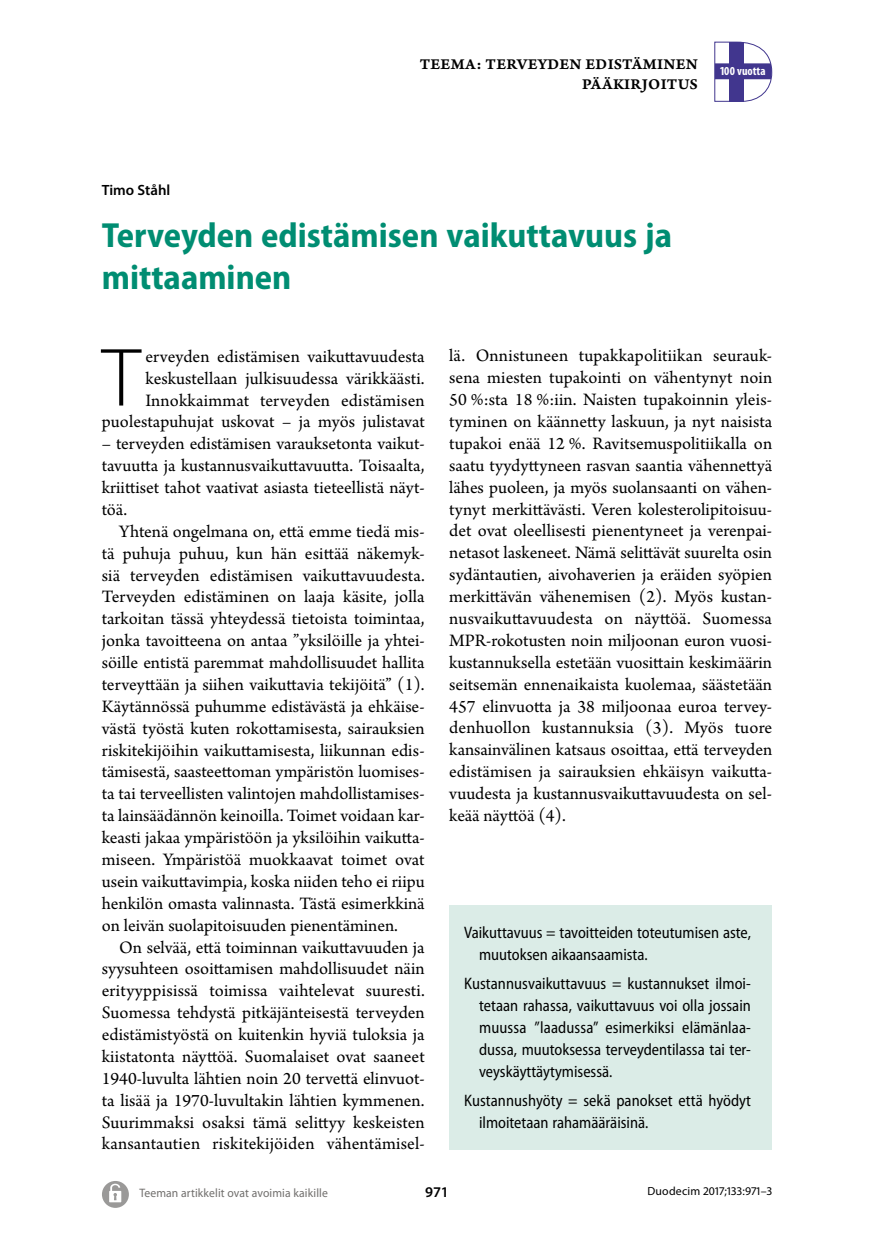
<style>
.page{position:relative;width:874px;height:1241px;background:#fff}
.page>*{position:absolute;margin:0;border:0;box-sizing:border-box;transform-origin:0 0}
.t1{font:300 83.3px "Myriad Pro";color:#000}
.t2{font:700 semi-condensed 35px/42px "Myriad Pro";color:#008d72}
.t3{font:18.38px/21.9px "Arno Pro";color:#000;text-align:justify}
.t4{font:semi-condensed 16.62px/21.9px "Myriad Pro";color:#000;scale:.95 1}
.t5{font:15.75px/19.2px "Arno Pro Smbd Caption";letter-spacing:.015em;color:#000;text-align:right}
.t6{font:600 14.88px "Myriad Pro";color:#000}
.t7{font:12.25px "Myriad Pro";letter-spacing:.01em;color:#716f6d;scale:.95 1}
.t8{font:700 condensed 12.25px "Myriad Pro";color:#fff}
.t9{font:11.9px "Myriad Pro";letter-spacing:.02em;color:#000}
</style>
<div class="page">
<svg style="left:714px;top:41px;width:58px;height:61px"></svg>
<div style="left:449px;top:905px;width:322px;height:244px;background:#dbece7"></div>
<svg style="left:102px;top:1180px;width:27px;height:27px"></svg>
<svg style="left:109px;top:1183px;width:12px;height:19px"></svg>
<p class="t5" style="left:419px;top:56px;width:279px">TEEMA: TERVEYDEN EDISTÄMINEN<br>PÄÄKIRJOITUS</p>
<p class="t8" style="left:719px;top:63px;width:47px">100 vuotta</p>
<p class="t6" style="left:102px;top:180px;width:70px">Timo Ståhl</p>
<h2 class="t2" style="left:102px;top:213px;width:571px">Terveyden edistämisen vaikuttavuus ja mittaaminen</h2>
<p class="t3" style="left:102px;top:346px;width:324px;text-align:right">erveyden edistämisen vaikuttavuudesta keskustellaan julkisuudessa värikkäästi.<br>Innokkaimmat terveyden edistämisen puolestapuhujat uskovat – ja myös julistavat</p>
<p class="t3" style="left:102px;top:433px;width:324px">– terveyden edistämisen varauksetonta vaikut&shy;tavuutta ja kustannusvaikuttavuutta. Toisaalta, kriittiset tahot vaativat asiasta tieteellistä näyt&shy;töä.</p>
<p class="t3" style="left:102px;top:521px;width:324px;text-indent:17px">Yhtenä ongelmana on, että emme tiedä mis&shy;tä puhuja puhuu, kun hän esittää näkemyk&shy;siä terveyden edistämisen vaikuttavuudesta.<br>Terveyden edistäminen on laaja käsite, jolla tarkoitan tässä yhteydessä tietoista toimintaa, jonka tavoitteena on antaa ”yksilöille ja yhtei&shy;söille entistä paremmat mahdollisuudet hallita terveyttään ja siihen vaikuttavia tekijöitä” (1).<br>Käytännössä puhumme edistävästä ja ehkäise&shy;västä työstä kuten rokottamisesta, sairauksien riskitekijöihin vaikuttamisesta, liikunnan edis&shy;tämisestä, saasteettoman ympäristön luomises&shy;ta tai terveellisten valintojen mahdollistamises&shy;ta lainsäädännön keinoilla. Toimet voidaan kar&shy;keasti jakaa ympäristöön ja yksilöihin vaikutta&shy;miseen. Ympäristöä muokkaavat toimet ovat usein vaikuttavimpia, koska niiden teho ei riipu henkilön omasta valinnasta. Tästä esimerkkinä on leivän suolapitoisuuden pienentäminen.</p>
<p class="t3" style="left:102px;top:936px;width:324px;text-indent:17px">On selvää, että toiminnan vaikuttavuuden ja syysuhteen osoittamisen mahdollisuudet näin erityyppisissä toimissa vaihtelevat suuresti.<br>Suomessa tehdystä pitkäjänteisestä terveyden edistämistyöstä on kuitenkin hyviä tuloksia ja kiistatonta näyttöä. Suomalaiset ovat saaneet 1940-luvulta lähtien noin 20 tervettä elinvuot&shy;ta lisää ja 1970-luvultakin lähtien kymmenen.<br>Suurimmaksi osaksi tämä selittyy keskeisten kansantautien riskitekijöiden vähentämisel-</p>
<h1 class="t1" style="left:102px;top:327px;width:40px">T</h1>
<p class="t3" style="left:449px;top:346px;width:324px">lä. Onnistuneen tupakkapolitiikan seurauk&shy;sena miesten tupakointi on vähentynyt noin 50 %:sta 18 %:iin. Naisten tupakoinnin yleis&shy;tyminen on käännetty laskuun, ja nyt naisista tupakoi enää 12 %. Ravitsemuspolitiikalla on saatu tyydyttyneen rasvan saantia vähennettyä lähes puoleen, ja myös suolansaanti on vähen&shy;tynyt merkittävästi. Veren kolesterolipitoisuu&shy;det ovat oleellisesti pienentyneet ja verenpai&shy;netasot laskeneet. Nämä selittävät suurelta osin sydäntautien, aivohaverien ja eräiden syöpien merkittävän vähenemisen (2). Myös kustan&shy;nusvaikuttavuudesta on näyttöä. Suomessa MPR-rokotusten noin miljoonan euron vuosi&shy;kustannuksella estetään vuosittain keskimäärin seitsemän ennenaikaista kuolemaa, säästetään 457 elinvuotta ja 38 miljoonaa euroa tervey&shy;denhuollon kustannuksia (3). Myös tuore kansainvälinen katsaus osoittaa, että terveyden edistämisen ja sairauksien ehkäisyn vaikutta&shy;vuudesta ja kustannusvaikuttavuudesta on sel&shy;keää näyttöä (4).</p>
<p class="t4" style="left:479px;top:921px;width:287px;text-indent:-15px">Vaikuttavuus = tavoitteiden toteutumisen aste, muutoksen aikaansaamista.</p>
<p class="t4" style="left:479px;top:972px;width:287px;text-align:justify;text-indent:-15px">Kustannusvaikuttavuus = kustannukset ilmoi&shy;tetaan rahassa, vaikuttavuus voi olla jossain muussa ”laadussa” esimerkiksi elämänlaa&shy;dussa, muutoksessa terveydentilassa tai ter&shy;veyskäyttäytymisessä.</p>
<p class="t4" style="left:479px;top:1089px;width:287px;text-indent:-15px">Kustannushyöty = sekä panokset että hyödyt ilmoitetaan rahamääräisinä.</p>
<p class="t7" style="left:139px;top:1185px;width:200px">Teeman artikkelit ovat avoimia kaikille</p>
<p class="t6" style="left:425px;top:1182px;width:25px">971</p>
<p class="t9" style="left:647px;top:1183px;width:126px">Duodecim 2017;133:971–3</p>
</div>
